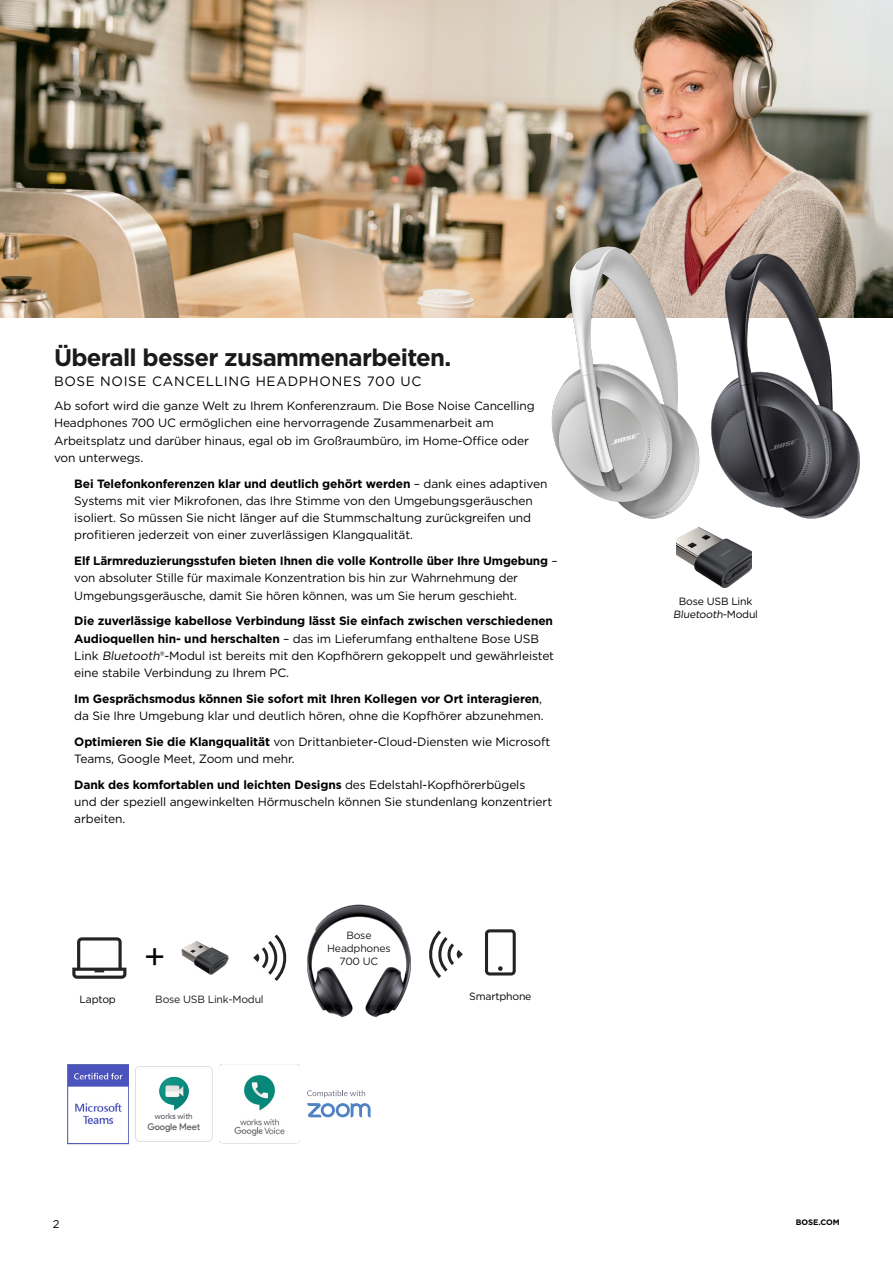
<style>
.page{position:relative;width:893px;height:1263px;background:#fff}
.page>*{position:absolute;margin:0;border:0;box-sizing:border-box;transform-origin:0 0}
.t1{font:34.95px "Gotham";color:#000}
.t2{font:700 24px "Gotham";letter-spacing:-.03em;color:#181a1c}
.t3{font:13.5px "Gotham";letter-spacing:.05em;color:#000}
.t4{font:12px/17.2px "Gotham";letter-spacing:-.01em;color:#000}
.t5{font:11.25px "Gotham";color:#000}
.t6{font:10.5px/12.8px "Gotham";letter-spacing:-.02em;color:#000;text-align:center}
.t7{font:10.5px/12.8px "Gotham";letter-spacing:-.02em;color:#181a1c;text-align:center}
.t8{font:500 9.15px "Product Sans";letter-spacing:-.01em;color:#5f6368}
.t9{font:8.1px "Product Sans";letter-spacing:-.005em;color:#5f6368}
.t10{font:700 7.95px "Gotham";color:#000}
.s1{font-weight:700}
.s2{font-style:italic}
</style>
<div class="page">
<img style="left:0;top:0;width:893px;height:318px">
<img style="left:548px;top:235px;width:312px;height:284px">
<img style="left:676px;top:527px;width:76px;height:60px">
<svg style="left:72px;top:937px;width:54px;height:42px"></svg>
<img style="left:181px;top:941px;width:48px;height:34px">
<svg style="left:253px;top:934px;width:34px;height:47px"></svg>
<svg style="left:429px;top:930px;width:34px;height:48px"></svg>
<svg style="left:485px;top:929px;width:31px;height:46px"></svg>
<img style="left:307px;top:904px;width:104px;height:114px">
<svg style="left:307px;top:1090px;width:58px;height:7px"></svg>
<svg style="left:307px;top:1103px;width:64px;height:14px"></svg>
<img style="left:67px;top:1064px;width:62px;height:81px">
<img style="left:219px;top:1064px;width:81px;height:80px">
<svg style="left:135px;top:1066px;width:77px;height:75px"></svg>
<img style="left:155px;top:1075px;width:37px;height:36px">
<h2 class="t2" style="left:54px;top:341px;width:399px">Überall besser zusammenarbeiten.</h2>
<p class="t3" style="left:54px;top:373px;width:369px">BOSE NOISE CANCELLING HEADPHONES 700 UC</p>
<p class="t4" style="left:54px;top:397px;width:482px">Ab sofort wird die ganze Welt zu Ihrem Konferenzraum. Die Bose Noise Cancelling Headphones 700 UC ermöglichen eine hervorragende Zusammenarbeit am Arbeitsplatz und darüber hinaus, egal ob im Großraumbüro, im Home-Office oder von unterwegs.</p>
<p class="t4" style="left:74px;top:475px;width:475px"><span class="s1">Bei Telefonkonferenzen klar und deutlich gehört werden</span> – dank eines adaptiven Systems mit vier Mikrofonen, das Ihre Stimme von den Umgebungsgeräuschen isoliert. So müssen Sie nicht länger auf die Stummschaltung zurückgreifen und profitieren jederzeit von einer zuverlässigen Klangqualität.</p>
<p class="t4" style="left:74px;top:552px;width:485px"><span class="s1">Elf Lärmreduzierungsstufen bieten Ihnen die volle Kontrolle über Ihre Umgebung</span> – von absoluter Stille für maximale Konzentration bis hin zur Wahrnehmung der<br>Umgebungsgeräusche, damit Sie hören können, was um Sie herum geschieht.</p>
<p class="t4" style="left:74px;top:612px;width:481px"><span class="s1">Die zuverlässige kabellose Verbindung lässt Sie einfach zwischen verschiedenen Audioquellen hin- und herschalten</span> – das im Lieferumfang enthaltene Bose USB Link <span class="s2">Bluetooth</span>®-Modul ist bereits mit den Kopfhörern gekoppelt und gewährleistet eine stabile Verbindung zu Ihrem PC.</p>
<p class="t4" style="left:74px;top:690px;width:471px"><span class="s1">Im Gesprächsmodus können Sie sofort mit Ihren Kollegen vor Ort interagieren</span>, da Sie Ihre Umgebung klar und deutlich hören, ohne die Kopfhörer abzunehmen.</p>
<p class="t4" style="left:74px;top:733px;width:478px"><span class="s1">Optimieren Sie die Klangqualität</span> von Drittanbieter-Cloud-Diensten wie Microsoft<br>Teams, Google Meet, Zoom und mehr.</p>
<p class="t4" style="left:74px;top:776px;width:479px"><span class="s1">Dank des komfortablen und leichten Designs</span> des Edelstahl-Kopfhörerbügels<br>und der speziell angewinkelten Hörmuscheln können Sie stundenlang konzentriert arbeiten.</p>
<h1 class="t1" style="left:144px;top:934px;width:23px">+</h1>
<p class="t7" style="left:327px;top:929px;width:65px">Bose<br>Headphones<br>700 UC</p>
<p class="t6" style="left:80px;top:992px;width:38px">Laptop</p>
<p class="t7" style="left:155px;top:992px;width:110px">Bose USB Link-Modul</p>
<p class="t6" style="left:469px;top:989px;width:64px">Smartphone</p>
<p class="t9" style="left:155px;top:1112px;width:39px">works with</p>
<p class="t8" style="left:147px;top:1121px;width:54px">Google Meet</p>
<p class="t6" style="left:673px;top:594px;width:86px">Bose USB Link<br>Bluetooth- M o d u l</p>
<p class="t5" style="left:53px;top:1217px;width:8px">2</p>
<p class="t10" style="left:796px;top:1217px;width:46px">BOSE.COM</p>
</div>
